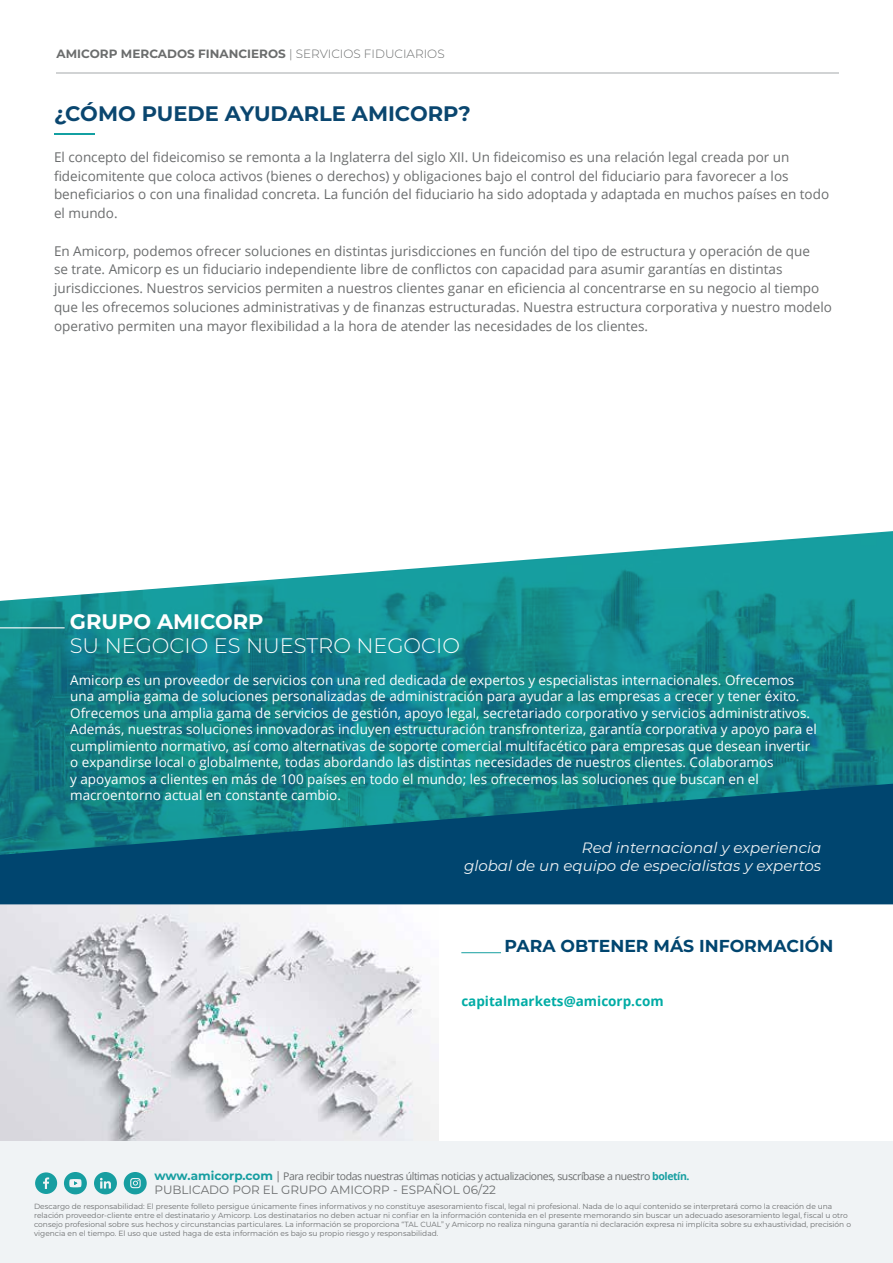
<style>
.page{position:relative;width:893px;height:1263px;background:#fff}
.page>*{position:absolute;margin:0;border:0;box-sizing:border-box;transform-origin:0 0}
.t1{font:700 21px "Montserrat";color:#0a466f}
.t2{font:300 21px "Montserrat";color:#fff}
.t3{font:700 21px "Montserrat";color:#fff}
.t4{font:700 17.25px "Montserrat";color:#00456f}
.t5{font:italic 15px/18px "Montserrat";color:#f0f3f5;text-align:right}
.t6{font:13.5px/18.8px "Open Sans";color:#6b6d6e}
.t7{font:13.5px/16.5px "Open Sans";color:#fff}
.t8{font:700 13.5px "Open Sans";color:#00aca5}
.t9{font:700 12px "Montserrat";color:#6b6d6d}
.t10{font:12px "Montserrat";color:#6b6d6e}
.t11{font:10.5px "Open Sans";letter-spacing:-.04em;color:#6b6d6e}
.t12{font:7.5px/9px "Montserrat";color:#6b6d6e}
.s1{font-weight:300}
.s2{font-family:"Montserrat";font-weight:700;font-size:12px;color:#179ea1}
.s3{font-family:"Montserrat";font-size:12px}
.s4{font-weight:700;color:#179fa1}
</style>
<div class="page">
<hr style="left:57px;top:73px;width:782px;height:1px;background:#d1d3d4">
<hr style="left:54px;top:133px;width:41px;height:1px;background:#13a0a2">
<img style="left:0;top:904px;width:438px;height:238px">
<div style="left:0;top:1142px;width:893px;height:121px;background:#f0f3f5"></div>
<svg style="left:0;top:531px;width:893px;height:253px;background:#34979c"></svg>
<svg style="left:0;top:784px;width:893px;height:120px;background:#055776"></svg>
<svg style="left:64px;top:1172px;width:23px;height:22px"></svg>
<svg style="left:94px;top:1172px;width:23px;height:22px"></svg>
<svg style="left:124px;top:1172px;width:23px;height:22px"></svg>
<svg style="left:35px;top:1172px;width:22px;height:22px"></svg>
<hr style="left:0;top:627px;width:65px;height:1px;background:#fff">
<hr style="left:461px;top:952px;width:40px;height:1px;background:#179fa1">
<p class="t9" style="left:57px;top:45px;width:389px">AMICORP MERCADOS FINANCIEROS <span class="s1">| SERVICIOS FIDUCIARIOS</span></p>
<h1 class="t1" style="left:54px;top:98px;width:418px">¿CÓMO PUEDE AYUDARLE AMICORP?</h1>
<p class="t6" style="left:54px;top:147px;width:777px">El concepto del fideicomiso se remonta a la Inglaterra del siglo XII. Un fideicomiso es una relación legal creada por un fideicomitente que coloca activos (bienes o derechos) y obligaciones bajo el control del fiduciario para favorecer a los beneficiarios o con una finalidad concreta. La función del fiduciario ha sido adoptada y adaptada en muchos países en todo el mundo.</p>
<p class="t6" style="left:54px;top:241px;width:779px">En Amicorp, podemos ofrecer soluciones en distintas jurisdicciones en función del tipo de estructura y operación de que<br>se trate. Amicorp es un fiduciario independiente libre de conflictos con capacidad para asumir garantías en distintas jurisdicciones. Nuestros servicios permiten a nuestros clientes ganar en eficiencia al concentrarse en su negocio al tiempo que les ofrecemos soluciones administrativas y de finanzas estructuradas. Nuestra estructura corporativa y nuestro modelo operativo permiten una mayor flexibilidad a la hora de atender las necesidades de los clientes.</p>
<h1 class="t3" style="left:70px;top:606px;width:195px">GRUPO AMICORP</h1>
<h1 class="t2" style="left:70px;top:631px;width:392px">SU NEGOCIO ES NUESTRO NEGOCIO</h1>
<p class="t7" style="left:70px;top:671px;width:748px">Amicorp es un proveedor de servicios con una red dedicada de expertos y especialistas internacionales. Ofrecemos una amplia gama de soluciones personalizadas de administración para ayudar a las empresas a crecer y tener éxito.<br>Ofrecemos una amplia gama de servicios de gestión, apoyo legal, secretariado corporativo y servicios administrativos.<br>Además, nuestras soluciones innovadoras incluyen estructuración transfronteriza, garantía corporativa y apoyo para el cumplimiento normativo, así como alternativas de soporte comercial multifacético para empresas que desean invertir o expandirse local o globalmente, todas abordando las distintas necesidades de nuestros clientes. Colaboramos<br>y apoyamos a clientes en más de 100 países en todo el mundo; les ofrecemos las soluciones que buscan en el macroentorno actual en constante cambio.</p>
<p class="t5" style="left:464px;top:838px;width:359px">Red internacional y experiencia<br>global de un equipo de especialistas y expertos</p>
<p class="t4" style="left:505px;top:933px;width:330px">PARA OBTENER MÁS INFORMACIÓN</p>
<p class="t8" style="left:461px;top:992px;width:204px">capitalmarkets@amicorp.com</p>
<p class="t11" style="left:154px;top:1169px;width:537px"><span class="s2">www.amicorp.com</span> <span class="s3">|</span> Para recibir todas nuestras últimas noticias y actualizaciones, suscríbase a nuestro <span class="s4">boletín.</span></p>
<p class="t10" style="left:154px;top:1182px;width:343px">PUBLICADO POR EL GRUPO AMICORP - ESPAÑOL 06/22</p>
<p class="t12" style="left:34px;top:1202px;width:818px">Descargo de responsabilidad: El presente folleto persigue únicamente fines informativos y no constituye asesoramiento fiscal, legal ni profesional. Nada de lo aquí contenido se interpretará como la creación de una relación proveedor-cliente entre el destinatario y Amicorp. Los destinatarios no deben actuar ni confiar en la información contenida en el presente memorando sin buscar un adecuado asesoramiento legal, fiscal u otro consejo profesional sobre sus hechos y circunstancias particulares. La información se proporciona “TAL CUAL” y Amicorp no realiza ninguna garantía ni declaración expresa ni implícita sobre su exhaustividad, precisión o vigencia en el tiempo. El uso que usted haga de esta información es bajo su propio riesgo y responsabilidad.</p>
</div>
